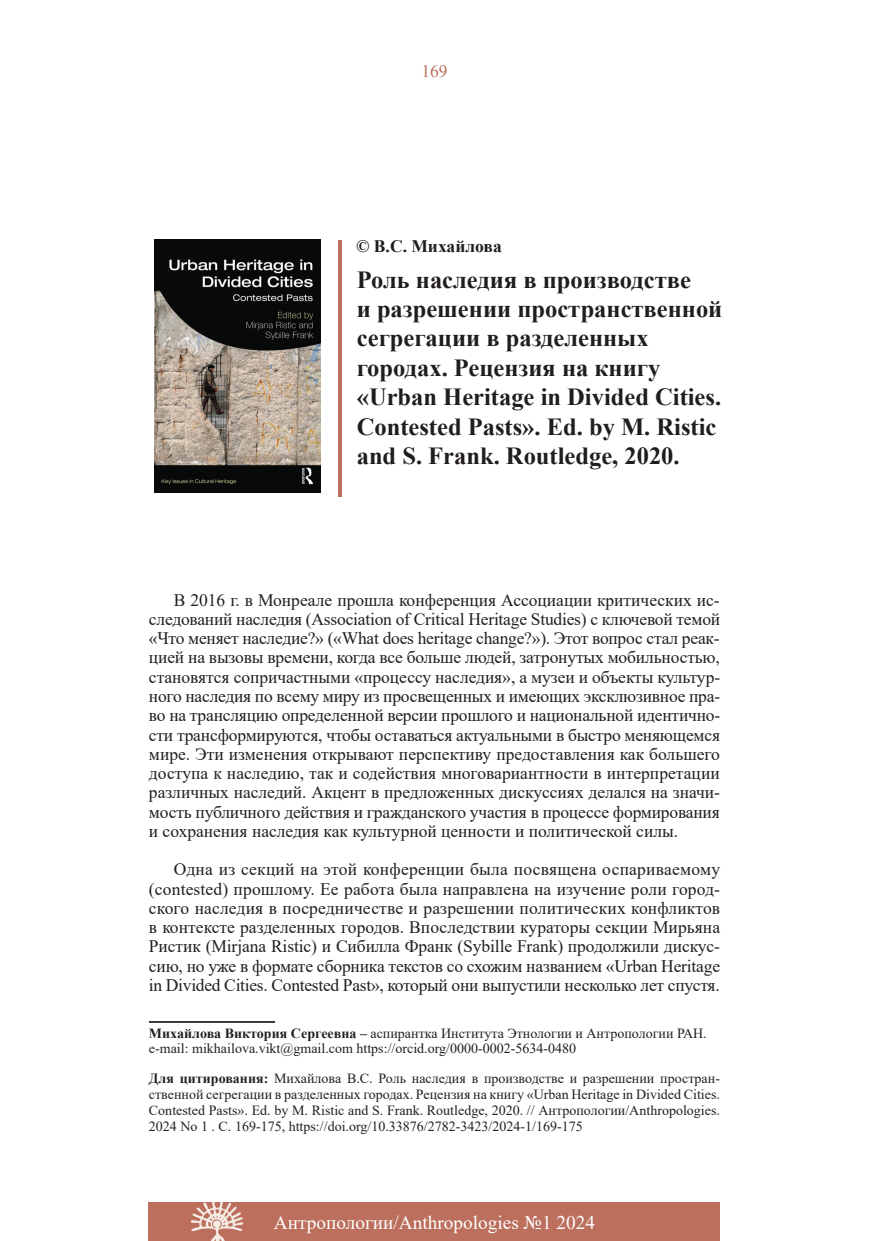
<style>
.page{position:relative;width:869px;height:1241px;background:#fff}
.page>*{position:absolute;margin:0;border:0;box-sizing:border-box;transform-origin:0 0}
.t1{font:700 24.5px/29.4px "Times New Roman";color:#211d1e}
.t2{font:19.25px "Times New Roman";color:#fff}
.t3{font:17.5px/19.2px "Times New Roman";letter-spacing:-.015em;color:#231f20;text-align:justify}
.t4{font:700 17.5px "Times New Roman";color:#211d1e}
.t5{font:17.5px "Times New Roman";color:#bb6f5c}
.t6{font:14px/15.8px "Times New Roman";color:#231f20}
.s1{font-weight:700}
</style>
<div class="page">
<div style="left:149px;top:1202px;width:570px;height:38px;background:#bb6f5c"></div>
<hr style="left:149px;top:1020px;width:126px;height:2px;background:#231f20">
<svg style="left:191px;top:1202px;width:52px;height:38px"></svg>
<hr style="left:338px;top:240px;width:4px;height:256px;background:#bb6f5c">
<img style="left:154px;top:240px;width:166px;height:252px">
<p class="t5" style="left:421px;top:58px;width:28px">169</p>
<p class="t4" style="left:356px;top:234px;width:147px">© В.С. Михайлова</p>
<h1 class="t1" style="left:356px;top:264px;width:367px">Роль наследия в производстве<br>и разрешении пространственной сегрегации в разделенных городах. Рецензия на книгу «Urban Heritage in Divided Cities.<br>Contested Pasts». Ed. by M. Ristic and S. Frank. Routledge, 2020.</h1>
<p class="t3" style="left:149px;top:589px;width:572px;text-indent:25px">В 2016 г. в Монреале прошла конференция Ассоциации критических ис&shy;следований наследия (Association of Critical Heritage Studies) с ключевой темой «Что меняет наследие?» («What does heritage change?»). Этот вопрос стал реак&shy;цией на вызовы времени, когда все больше людей, затронутых мобильностью, становятся сопричастными «процессу наследия», а музеи и объекты культур&shy;ного наследия по всему миру из просвещенных и имеющих эксклюзивное пра&shy;во на трансляцию определенной версии прошлого и национальной идентично&shy;сти трансформируются, чтобы оставаться актуальными в быстро меняющемся мире. Эти изменения открывают перспективу предоставления как большего доступа к наследию, так и содействия многовариантности в интерпретации различных наследий. Акцент в предложенных дискуссиях делался на значи&shy;мость публичного действия и гражданского участия в процессе формирования и сохранения наследия как культурной ценности и политической силы.</p>
<p class="t3" style="left:149px;top:859px;width:572px;text-indent:25px">Одна из секций на этой конференции была посвящена оспариваемому (contested) прошлому. Ее работа была направлена на изучение роли город&shy;ского наследия в посредничестве и разрешении политических конфликтов в контексте разделенных городов. Впоследствии кураторы секции Мирьяна Ристик (Mirjana Ristic) и Сибилла Франк (Sybille Frank) продолжили дискус&shy;сию, но уже в формате сборника текстов со схожим названием «Urban Heritage in Divided Cities. Contested Past», который они выпустили несколько лет спустя.</p>
<p class="t6" style="left:149px;top:1024px;width:559px"><span class="s1">Михайлова Виктория Сергеевна –</span> аспирантка Института Этнологии и Антропологии РАН. e-mail: mikhailova.vikt@gmail.com https://orcid.org/0000-0002-5634-0480</p>
<p class="t6" style="left:149px;top:1070px;width:572px;text-align:justify"><span class="s1">Для цитирования:</span> Михайлова В.С. Роль наследия в производстве и разрешении простран&shy;ственной сегрегации в разделенных городах. Рецензия на книгу «Urban Heritage in Divided Cities.<br>Contested Pasts». Ed. by M. Ristic and S. Frank. Routledge, 2020. // Антропологии/Anthropologies.<br>2024 No 1 . С. 169-175, https://doi.org/10.33876/2782-3423/2024-1/169-175</p>
<p class="t2" style="left:274px;top:1208px;width:322px">Антропологии/Anthropologies №1 2024</p>
</div>
